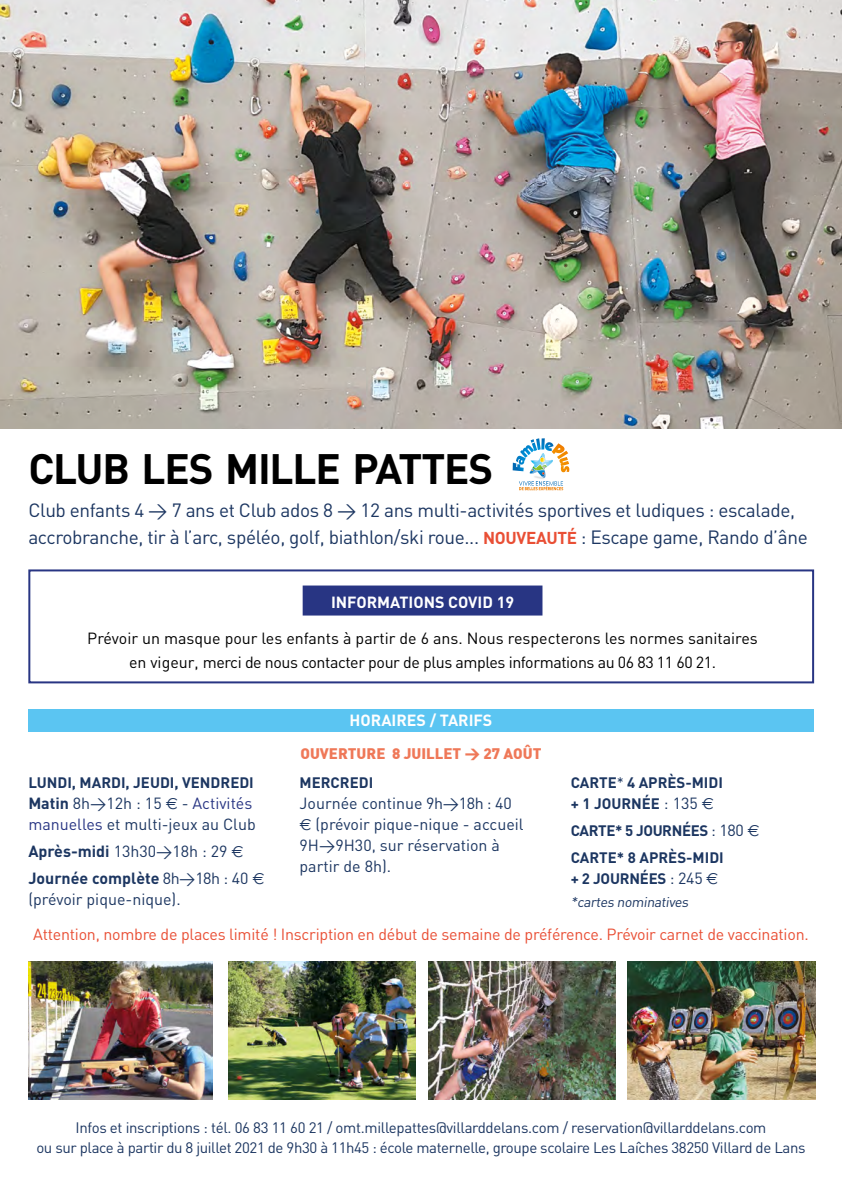
<style>
.page{position:relative;width:842px;height:1191px;background:#fff}
.page>*{position:absolute;margin:0;border:0;box-sizing:border-box;transform-origin:0 0}
.t1{font:700 42px "DIN";letter-spacing:-.03em;color:#000}
.t2{font:19px/27px "DIN";letter-spacing:-.02em;color:#1c3661}
.t3{font:16px/21px "DIN";color:#1c3661}
.t4{font:16px/24px "DIN";letter-spacing:-.005em;color:#000;text-align:center}
.t5{font:16px "DIN";letter-spacing:-.015em;color:#e94f35}
.t6{font:700 16px/27px "DIN";color:#1c3661}
.t7{font:700 16px "DIN";color:#fff}
.t8{font:15px/20px "DIN";letter-spacing:-.025em;color:#1c3661;text-align:center}
.t9{font:700 15px/21px "DIN";color:#1c3661}
.t10{font:900 15px "DIN";color:#ef7858}
.t11{font:14px "DIN";color:#1c3661}
.s1{font-weight:700;font-size:17px;color:#e94f35}
.s2{font-weight:400}
.s3{font-weight:400;font-size:16px}
.s4{font-family:"Euro Sig";font-weight:400;font-size:16px}
.s5{font-family:"Euro Sig"}
.s6{font-weight:700}
.s7{color:#283583}
.s8{font-family:"Euro Sig";font-weight:400}
</style>
<div class="page">
<img style="left:0;top:0;width:842px;height:428px">
<svg style="left:513px;top:438px;width:56px;height:52px"></svg>
<img style="left:428px;top:961px;width:187px;height:138px">
<img style="left:628px;top:961px;width:187px;height:138px">
<img style="left:28px;top:961px;width:185px;height:138px">
<img style="left:228px;top:961px;width:187px;height:138px">
<div style="left:28px;top:709px;width:786px;height:23px;background:#5bc5f2"></div>
<div style="left:28px;top:569px;width:786px;height:114px;background:#fff;border:2px solid #283583"></div>
<div style="left:303px;top:585px;width:239px;height:30px;background:#283583"></div>
<h1 class="t1" style="left:28px;top:441px;width:466px">CLUB LES MILLE PATTES</h1>
<p class="t2" style="left:28px;top:496px;width:781px">Club enfants 4 &gt; 7 ans et Club ados 8 &gt; 12 ans multi-activités sportives et ludiques : escalade, accrobranche, tir à l’arc, spéléo, golf, biathlon/ski roue... <span class="s1">NOUVEAUTÉ</span> : Escape game, Rando d’âne</p>
<p class="t7" style="left:331px;top:592px;width:185px">INFORMATIONS COVID 19</p>
<p class="t4" style="left:87px;top:625px;width:672px">Prévoir un masque pour les enfants à partir de 6 ans. Nous respecterons les normes sanitaires en vigeur, merci de nous contacter pour de plus amples informations au 06 83 11 60 21.</p>
<p class="t7" style="left:350px;top:709px;width:144px">HORAIRES / TARIFS</p>
<p class="t10" style="left:300px;top:743px;width:243px">OUVERTURE 8 JUILLET &gt; 27 AOÛT</p>
<p class="t9" style="left:571px;top:771px;width:154px">CARTE<span class="s2">*</span> 4 APRÈS-MIDI + 1 JOURNÉE <span class="s3">: 135</span> <span class="s4">€</span></p>
<p class="t9" style="left:571px;top:816px;width:190px;line-height:27px">CARTE* 5 JOURNÉES <span class="s3">: 180</span> <span class="s4">€<br></span>CARTE* 8 APRÈS-MIDI</p>
<p class="t9" style="left:571px;top:867px;width:149px">+ 2 JOURNÉES <span class="s3">: 245</span> <span class="s4">€</span></p>
<p class="t11" style="left:571px;top:893px;width:122px">*cartes nominatives</p>
<p class="t5" style="left:33px;top:924px;width:777px">Attention, nombre de places limité ! Inscription en début de semaine de préférence. Prévoir carnet de vaccination.</p>
<p class="t9" style="left:300px;top:771px;width:75px">MERCREDI</p>
<p class="t3" style="left:300px;top:792px;width:226px">Journée continue 9h&gt;18h : 40 <span class="s5">€</span> (prévoir pique-nique - accueil<br>9H&gt;9H30, sur réservation à partir de 8h).</p>
<p class="t9" style="left:28px;top:771px;width:227px">LUNDI, MARDI, JEUDI, VENDREDI</p>
<p class="t3" style="left:28px;top:792px;width:229px"><span class="s6">Matin</span> 8h&gt;12h : 15 <span class="s5">€</span> - <span class="s7">Activités manuelles</span> et multi-jeux au Club</p>
<p class="t6" style="left:28px;top:836px;width:238px">Après-midi <span class="s2">13h30&gt;18h : 29</span> <span class="s8">€<br></span>Journée complète <span class="s2">8h&gt;18h : 40</span> <span class="s8">€</span></p>
<p class="t3" style="left:28px;top:888px;width:154px">(prévoir pique-nique).</p>
<p class="t8" style="left:36px;top:1117px;width:771px">Infos et inscriptions : tél. 06 83 11 60 21 / omt.millepattes@villarddelans.com / reservation@villarddelans.com<br>ou sur place à partir du 8 juillet 2021 de 9h30 à 11h45 : école maternelle, groupe scolaire Les Laîches 38250 Villard de Lans</p>
</div>
